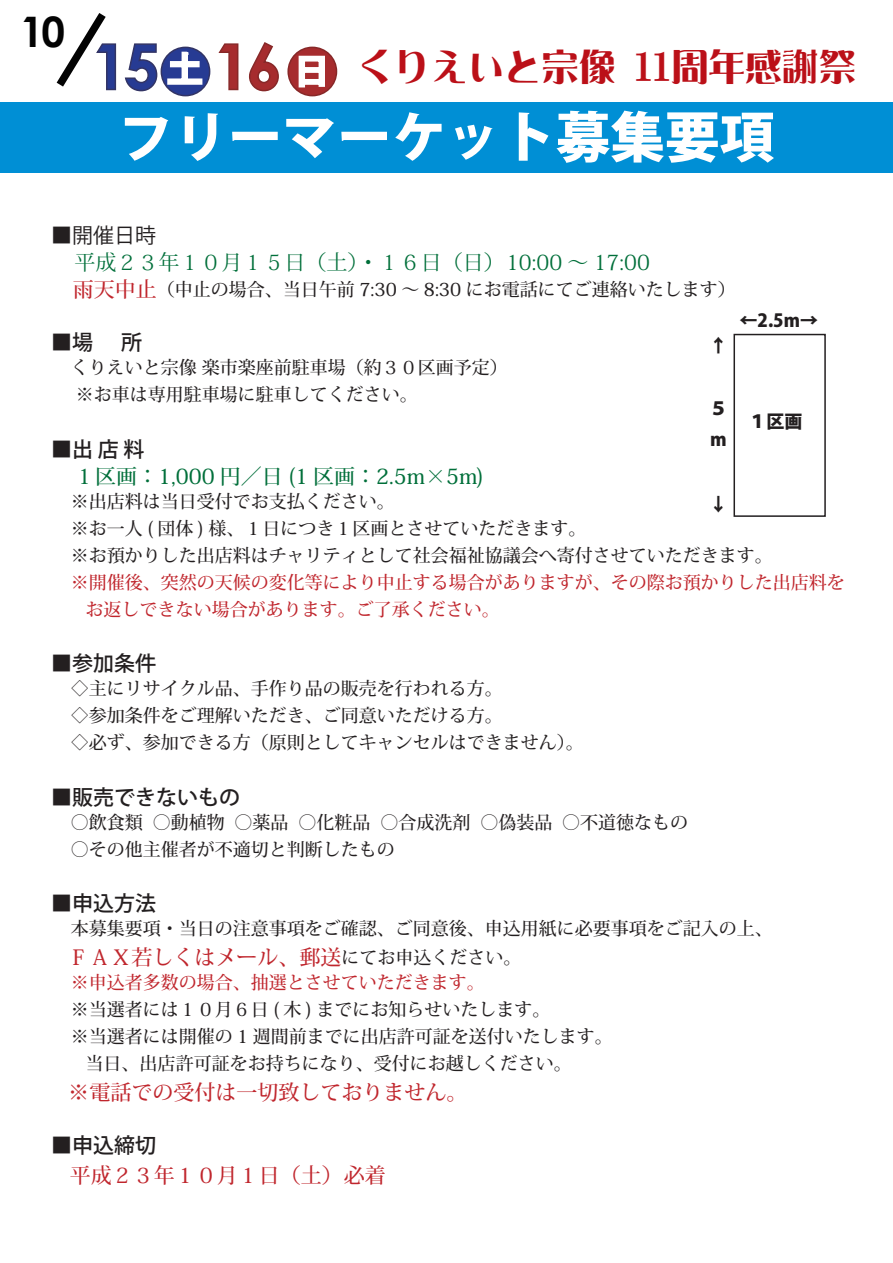
<style>
.page{position:relative;width:893px;height:1263px;background:#fff}
.page>*{position:absolute;margin:0;border:0;box-sizing:border-box;transform-origin:0 0}
.t1{font:700 63.15px "Century Gothic";color:#273b93}
.t2{font:800 54.6px "Koz Go Pro";color:#fff}
.t3{font:700 42px "Century Gothic";color:#030303}
.t4{font:38.1px "MS P Gothic";color:#fff}
.t5{font:37.05px "Roman Mincho EG Ultra SJIS";color:#bb1018}
.t6{font:500 21px "Koz Min Pro";color:#c0262d}
.t7{font:21px "Koz Min Pro";color:#006f3a}
.t8{font:500 21px "Koz Go Pro";color:#231f20}
.t9{font:500 21px "Koz Min Pro";color:#006f3a}
.t10{font:21px "Koz Go Pro";color:#231f20}
.t11{font:500 18px/27px "Koz Min Pro";color:#231f20}
.t12{font:500 18px/27px "Koz Min Pro";color:#c0262d}
.t13{font:800 18px/31.5px "Koz Go Pro";color:#231f20}
.s1{color:#a62c2e}
.s2{font-family:"MS P Gothic";font-size:38.1px;color:#fff}
.s3{font-size:21px;color:#c0262d}
.s4{font-size:18px;color:#231f20}
</style>
<div class="page">
<div style="left:0;top:102px;width:893px;height:71px;background:#008fd5"></div>
<div style="left:733px;top:334px;width:93px;height:183px;border:2px solid #231f20"></div>
<svg style="left:56px;top:13px;width:61px;height:78px"></svg>
<svg style="left:124px;top:43px;width:34px;height:49px"></svg>
<svg style="left:218px;top:43px;width:21px;height:48px"></svg>
<svg style="left:249px;top:42px;width:30px;height:50px"></svg>
<div style="left:288px;top:47px;width:48px;height:49px;background:#a62c2e;border-radius:50%"></div>
<div style="left:287px;top:47px;width:50px;height:49px;border:2px solid #872828;border-radius:50%"></div>
<svg style="left:297px;top:54px;width:28px;height:35px"></svg>
<svg style="left:161px;top:47px;width:49px;height:49px"></svg>
<div style="left:161px;top:47px;width:49px;height:49px;border:2px solid #323465;border-radius:50%"></div>
<svg style="left:166px;top:50px;width:38px;height:36px"></svg>
<h3 class="t3" style="left:20px;top:0;width:47px">10</h3>
<h1 class="t1" style="left:92px;top:19px;width:191px">15 <span class="s1">16</span></h1>
<h3 class="t4" style="left:166px;top:50px;width:40px">土</h3>
<h3 class="t5" style="left:293px;top:49px;width:565px"><span class="s2">日</span> くりえいと宗像 11周年感謝祭</h3>
<h2 class="t2" style="left:119px;top:102px;width:657px">フリーマーケット募集要項</h2>
<p class="t10" style="left:51px;top:222px;width:106px">■開催日時</p>
<p class="t7" style="left:74px;top:248px;width:577px">平成２３年１０月１５日（土）・１６日（日）10:00 ～ 17:00</p>
<p class="t11" style="left:73px;top:276px;width:664px"><span class="s3">雨天中止</span>（中止の場合、当日午前 7:30 ～ 8:30 にお電話にてご連絡いたします）</p>
<p class="t8" style="left:51px;top:329px;width:43px">■場</p>
<p class="t8" style="left:121px;top:329px;width:22px">所</p>
<p class="t11" style="left:71px;top:354px;width:438px">くりえいと宗像 楽市楽座前駐車場（約３０区画予定）※お車は専用駐車場に駐車してください。</p>
<p class="t8" style="left:51px;top:435px;width:95px">■出 店 料</p>
<p class="t9" style="left:74px;top:461px;width:411px">１区画：1,000 円／日 (1 区画：2.5m×5m)</p>
<p class="t11" style="left:71px;top:487px;width:703px">※出店料は当日受付でお支払ください。<br>※お一人 ( 団体 ) 様、１日につき１区画とさせていただきます。<br>※お預かりした出店料はチャリティとして社会福祉協議会へ寄付させていただきます。</p>
<p class="t12" style="left:86px;top:568px;width:761px;text-indent:-15px">※開催後、突然の天候の変化等により中止する場合がありますが、その際お預かりした出店料をお返しできない場合があります。ご了承ください。</p>
<p class="t8" style="left:51px;top:650px;width:106px">■参加条件</p>
<p class="t11" style="left:71px;top:675px;width:515px">◇主にリサイクル品、手作り品の販売を行われる方。<br>◇参加条件をご理解いただき、ご同意いただける方。<br>◇必ず、参加できる方（原則としてキャンセルはできません）。</p>
<p class="t8" style="left:51px;top:783px;width:190px">■販売できないもの</p>
<p class="t11" style="left:71px;top:808px;width:619px">○飲食類 ○動植物 ○薬品 ○化粧品 ○合成洗剤 ○偽装品 ○不道徳なもの</p>
<p class="t11" style="left:71px;top:835px;width:326px">○その他主催者が不適切と判断したもの</p>
<p class="t8" style="left:51px;top:890px;width:106px">■申込方法</p>
<p class="t11" style="left:71px;top:915px;width:703px">本募集要項・当日の注意事項をご確認、ご同意後、申込用紙に必要事項をご記入の上、</p>
<p class="t6" style="left:68px;top:942px;width:454px">ＦＡＸ若しくはメール、郵送<span class="s4">にてお申込ください。</span></p>
<p class="t12" style="left:71px;top:969px;width:415px">※申込者多数の場合、抽選とさせていただきます。</p>
<p class="t11" style="left:71px;top:996px;width:481px">※当選者には１０月６日 ( 木 ) までにお知らせいたします。</p>
<p class="t11" style="left:71px;top:1023px;width:544px">※当選者には開催の 1 週間前までに出店許可証を送付いたします。</p>
<p class="t11" style="left:86px;top:1050px;width:487px">当日、出店許可証をお持ちになり、受付にお越しください。</p>
<p class="t6" style="left:68px;top:1077px;width:401px">※電話での受付は一切致しておりません。</p>
<p class="t8" style="left:51px;top:1131px;width:106px">■申込締切</p>
<p class="t6" style="left:70px;top:1160px;width:318px">平成２３年１０月１日（土）必着</p>
<p class="t13" style="left:740px;top:306px;width:80px">←2.5m→</p>
<p class="t13" style="left:710px;top:331px;width:15px">↑</p>
<p class="t13" style="left:710px;top:394px;width:18px">５ｍ</p>
<p class="t13" style="left:748px;top:406px;width:55px">１区画</p>
<p class="t13" style="left:710px;top:490px;width:15px">↓</p>
</div>
